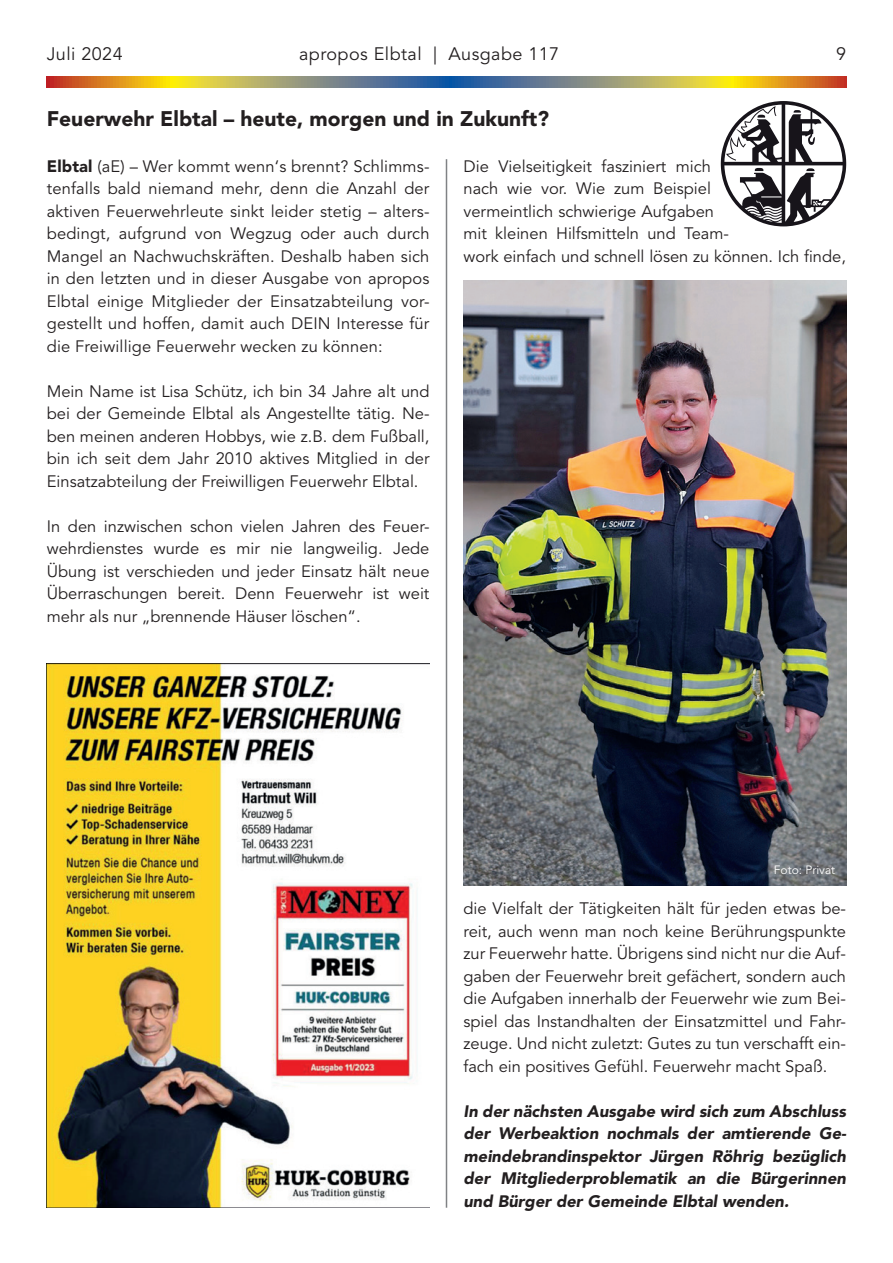
<style>
.page{position:relative;width:893px;height:1263px;background:#fff}
.page>*{position:absolute;margin:0;border:0;box-sizing:border-box;transform-origin:0 0}
.t1{font:900 21px "Avenir LT Std";color:#231f20}
.t2{font:18px "Avenir LT Std";letter-spacing:.025em;color:#231f20}
.t3{font:16.5px/22.5px "Avenir LT Std";color:#231f20;text-align:justify}
.t4{font:italic 900 16.5px/22.5px "Avenir LT Std";color:#231f20;text-align:justify}
.t5{font:12px "Avenir LT Std";color:#fff}
.s1{font-weight:900}
</style>
<div class="page">
<svg style="left:47px;top:77px;width:799px;height:10px;background:#a3935b"></svg>
<svg style="left:721px;top:101px;width:125px;height:125px"></svg>
<hr style="left:446px;top:159px;width:1px;height:1049px;background:#808285">
<img style="left:463px;top:281px;width:383px;height:604px">
<img style="left:47px;top:663px;width:382px;height:545px">
<p class="t2" style="left:47px;top:44px;width:77px">Juli 2024</p>
<p class="t2" style="left:299px;top:44px;width:262px">apropos Elbtal | Ausgabe 117</p>
<p class="t2" style="left:836px;top:44px;width:12px">9</p>
<p class="t1" style="left:47px;top:106px;width:504px">Feuerwehr Elbtal – heute, morgen und in Zukunft?</p>
<p class="t3" style="left:463px;top:155px;width:384px;text-align:left">Die Vielseitigkeit fasziniert mich<br>nach wie vor. Wie zum Beispiel<br>vermeintlich schwierige Aufgaben<br>mit kleinen Hilfsmitteln und Team-<br>work einfach und schnell lösen zu können. Ich finde,</p>
<p class="t3" style="left:47px;top:155px;width:384px"><span class="s1">Elbtal</span> (aE) – Wer kommt wenn‘s brennt? Schlimms&shy;tenfalls bald niemand mehr, denn die Anzahl der aktiven Feuerwehrleute sinkt leider stetig – alters&shy;bedingt, aufgrund von Wegzug oder auch durch Mangel an Nachwuchskräften. Deshalb haben sich in den letzten und in dieser Ausgabe von apropos Elbtal einige Mitglieder der Einsatzabteilung vor&shy;gestellt und hoffen, damit auch DEIN Interesse für die Freiwillige Feuerwehr wecken zu können:</p>
<p class="t3" style="left:47px;top:380px;width:384px">Mein Name ist Lisa Schütz, ich bin 34 Jahre alt und bei der Gemeinde Elbtal als Angestellte tätig. Ne&shy;ben meinen anderen Hobbys, wie z.B. dem Fußball, bin ich seit dem Jahr 2010 aktives Mitglied in der Einsatzabteilung der Freiwilligen Feuerwehr Elbtal.</p>
<p class="t3" style="left:47px;top:515px;width:384px">In den inzwischen schon vielen Jahren des Feuer&shy;wehrdienstes wurde es mir nie langweilig. Jede Übung ist verschieden und jeder Einsatz hält neue Überraschungen bereit. Denn Feuerwehr ist weit mehr als nur „brennende Häuser löschen“.</p>
<p class="t5" style="left:774px;top:863px;width:63px">Foto: Privat</p>
<p class="t3" style="left:463px;top:898px;width:384px">die Vielfalt der Tätigkeiten hält für jeden etwas be&shy;reit, auch wenn man noch keine Berührungspunkte zur Feuerwehr hatte. Übrigens sind nicht nur die Auf&shy;gaben der Feuerwehr breit gefächert, sondern auch die Aufgaben innerhalb der Feuerwehr wie zum Bei&shy;spiel das Instandhalten der Einsatzmittel und Fahr&shy;zeuge. Und nicht zuletzt: Gutes zu tun verschafft ein&shy;fach ein positives Gefühl. Feuerwehr macht Spaß.</p>
<p class="t4" style="left:463px;top:1100px;width:384px">In der nächsten Ausgabe wird sich zum Abschluss der Werbeaktion nochmals der amtierende Ge&shy;meindebrandinspektor Jürgen Röhrig bezüglich der Mitgliederproblematik an die Bürgerinnen und Bürger der Gemeinde Elbtal wenden.</p>
</div>
